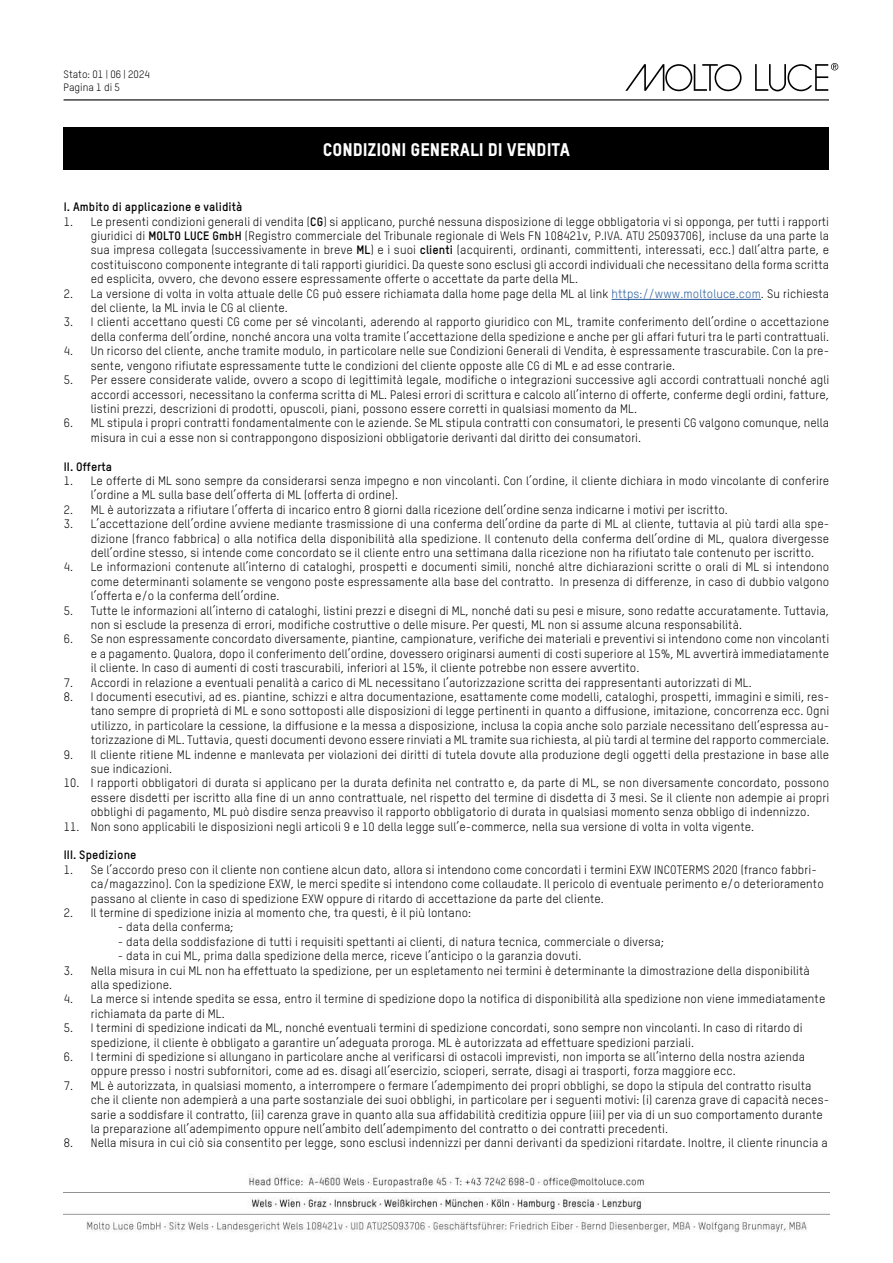
<style>
.page{position:relative;width:893px;height:1263px;background:#fff}
.page>*{position:absolute;margin:0;border:0;box-sizing:border-box;transform-origin:0 0}
.t1{font:18px "TSTARPRO Headline";color:#fff}
.t2{font:12px/14.4px "TSTARPRO";letter-spacing:.01em;color:#000}
.t3{font:700 12px "TSTARPRO";letter-spacing:.01em;color:#000}
.t4{font:10.5px/12.6px "TSTARPRO";color:#000}
.s1{font-weight:700}
.s2{color:#275b9b}
</style>
<div class="page">
<svg style="left:625px;top:64px;width:117px;height:27px"></svg>
<svg style="left:755px;top:63px;width:83px;height:28px"></svg>
<img style="left:64px;top:1174px;width:765px;height:59px">
<hr style="left:64px;top:99px;width:765px;height:1px;background:#000">
<div style="left:64px;top:128px;width:765px;height:42px;background:#000"></div>
<hr style="left:612px;top:299px;width:149px;height:1px;background:#275b9b">
<p class="t4" style="left:64px;top:68px;width:88px">Stato: 01 | 06 | 2024<br>Pagina 1 di 5</p>
<h1 class="t1" style="left:323px;top:138px;width:249px">CONDIZIONI GENERALI DI VENDITA</h1>
<p class="t3" style="left:64px;top:199px;width:180px">I. Ambito di applicazione e validità</p>
<p class="t2" style="left:91px;top:214px;width:740px;text-align:justify;text-indent:-27px">1. Le presenti condizioni generali di vendita (<span class="s1">CG</span>) si applicano, purché nessuna disposizione di legge obbligatoria vi si opponga, per tutti i rapporti giuridici di <span class="s1">MOLTO LUCE GmbH</span> (Registro commerciale del Tribunale regionale di Wels FN 108421v, P.IVA. ATU 25093706), incluse da una parte la sua impresa collegata (successivamente in breve <span class="s1">ML</span>) e i suoi <span class="s1">clienti</span> (acquirenti, ordinanti, committenti, interessati, ecc.) dall’altra parte, e costituiscono componente integrante di tali rapporti giuridici. Da queste sono esclusi gli accordi individuali che necessitano della forma scritta ed esplicita, ovvero, che devono essere espressamente offerte o accettate da parte della ML.</p>
<p class="t2" style="left:91px;top:286px;width:740px;text-indent:-27px">2. La versione di volta in volta attuale delle CG può essere richiamata dalla home page della ML al link <span class="s2">https://www.moltoluce.com</span>. Su richiesta del cliente, la ML invia le CG al cliente.</p>
<p class="t2" style="left:64px;top:315px;width:767px;text-align:right">3. I clienti accettano questi CG come per sé vincolanti, aderendo al rapporto giuridico con ML, tramite conferimento dell’ordine o accettazione della conferma dell’ordine, nonché ancora una volta tramite l’accettazione della spedizione e anche per gli affari futuri tra le parti contrattuali.</p>
<p class="t2" style="left:91px;top:344px;width:740px;text-indent:-27px">4. Un ricorso del cliente, anche tramite modulo, in particolare nelle sue Condizioni Generali di Vendita, è espressamente trascurabile. Con la pre&shy;sente, vengono rifiutate espressamente tutte le condizioni del cliente opposte alle CG di ML e ad esse contrarie.</p>
<p class="t2" style="left:91px;top:372px;width:740px;text-align:justify;text-indent:-27px">5. Per essere considerate valide, ovvero a scopo di legittimità legale, modifiche o integrazioni successive agli accordi contrattuali nonché agli accordi accessori, necessitano la conferma scritta di ML. Palesi errori di scrittura e calcolo all’interno di offerte, conferme degli ordini, fatture, listini prezzi, descrizioni di prodotti, opuscoli, piani, possono essere corretti in qualsiasi momento da ML.</p>
<p class="t2" style="left:91px;top:416px;width:740px;text-indent:-27px">6. ML stipula i propri contratti fondamentalmente con le aziende. Se ML stipula contratti con consumatori, le presenti CG valgono comunque, nella misura in cui a esse non si contrappongono disposizioni obbligatorie derivanti dal diritto dei consumatori.</p>
<p class="t3" style="left:64px;top:459px;width:50px">II. Offerta</p>
<p class="t2" style="left:91px;top:473px;width:740px;text-indent:-27px">1. Le offerte di ML sono sempre da considerarsi senza impegno e non vincolanti. Con l’ordine, il cliente dichiara in modo vincolante di conferire l’ordine a ML sulla base dell’offerta di ML (offerta di ordine).</p>
<p class="t2" style="left:64px;top:502px;width:666px">2. ML è autorizzata a rifiutare l’offerta di incarico entro 8 giorni dalla ricezione dell’ordine senza indicarne i motivi per iscritto.</p>
<p class="t2" style="left:91px;top:516px;width:740px;text-align:justify;text-indent:-27px">3. L’accettazione dell’ordine avviene mediante trasmissione di una conferma dell’ordine da parte di ML al cliente, tuttavia al più tardi alla spe&shy;dizione (franco fabbrica) o alla notifica della disponibilità alla spedizione. Il contenuto della conferma dell’ordine di ML, qualora divergesse dell’ordine stesso, si intende come concordato se il cliente entro una settimana dalla ricezione non ha rifiutato tale contenuto per iscritto.</p>
<p class="t2" style="left:91px;top:560px;width:740px;text-align:justify;text-indent:-27px">4. Le informazioni contenute all’interno di cataloghi, prospetti e documenti simili, nonché altre dichiarazioni scritte o orali di ML si intendono come determinanti solamente se vengono poste espressamente alla base del contratto. In presenza di differenze, in caso di dubbio valgono l’offerta e/o la conferma dell’ordine.</p>
<p class="t2" style="left:91px;top:603px;width:740px;text-indent:-27px">5. Tutte le informazioni all’interno di cataloghi, listini prezzi e disegni di ML, nonché dati su pesi e misure, sono redatte accuratamente. Tuttavia, non si esclude la presenza di errori, modifiche costruttive o delle misure. Per questi, ML non si assume alcuna responsabilità.</p>
<p class="t2" style="left:91px;top:632px;width:740px;text-align:justify;text-indent:-27px">6. Se non espressamente concordato diversamente, piantine, campionature, verifiche dei materiali e preventivi si intendono come non vincolanti e a pagamento. Qualora, dopo il conferimento dell’ordine, dovessero originarsi aumenti di costi superiore al 15%, ML avvertirà immediatamente il cliente. In caso di aumenti di costi trascurabili, inferiori al 15%, il cliente potrebbe non essere avvertito.</p>
<p class="t2" style="left:64px;top:675px;width:689px">7. Accordi in relazione a eventuali penalità a carico di ML necessitano l’autorizzazione scritta dei rappresentanti autorizzati di ML.</p>
<p class="t2" style="left:91px;top:689px;width:740px;text-align:justify;text-indent:-27px">8. I documenti esecutivi, ad es. piantine, schizzi e altra documentazione, esattamente come modelli, cataloghi, prospetti, immagini e simili, res&shy;tano sempre di proprietà di ML e sono sottoposti alle disposizioni di legge pertinenti in quanto a diffusione, imitazione, concorrenza ecc. Ogni utilizzo, in particolare la cessione, la diffusione e la messa a disposizione, inclusa la copia anche solo parziale necessitano dell’espressa au&shy;torizzazione di ML. Tuttavia, questi documenti devono essere rinviati a ML tramite sua richiesta, al più tardi al termine del rapporto commerciale.</p>
<p class="t2" style="left:91px;top:747px;width:740px;text-indent:-27px">9. Il cliente ritiene ML indenne e manlevata per violazioni dei diritti di tutela dovute alla produzione degli oggetti della prestazione in base alle sue indicazioni.</p>
<p class="t2" style="left:91px;top:776px;width:740px;text-align:justify;text-indent:-27px">10. I rapporti obbligatori di durata si applicano per la durata definita nel contratto e, da parte di ML, se non diversamente concordato, possono essere disdetti per iscritto alla fine di un anno contrattuale, nel rispetto del termine di disdetta di 3 mesi. Se il cliente non adempie ai propri obblighi di pagamento, ML può disdire senza preavviso il rapporto obbligatorio di durata in qualsiasi momento senza obbligo di indennizzo.</p>
<p class="t2" style="left:64px;top:819px;width:692px">11. Non sono applicabili le disposizioni negli articoli 9 e 10 della legge sull’e-commerce, nella sua versione di volta in volta vigente.</p>
<p class="t3" style="left:64px;top:847px;width:74px">III. Spedizione</p>
<p class="t2" style="left:91px;top:862px;width:734px;text-indent:-27px">1. Se l’accordo preso con il cliente non contiene alcun dato, allora si intendono come concordati i termini EXW INCOTERMS 2020 (franco fabbri&shy;ca/magazzino). Con la spedizione EXW, le merci spedite si intendono come collaudate. Il pericolo di eventuale perimento e/o deterioramento passano al cliente in caso di spedizione EXW oppure di ritardo di accettazione da parte del cliente.</p>
<p class="t2" style="left:64px;top:905px;width:409px">2. Il termine di spedizione inizia al momento che, tra questi, è il più lontano:</p>
<p class="t2" style="left:118px;top:920px;width:117px">- data della conferma;</p>
<p class="t2" style="left:118px;top:934px;width:548px">- data della soddisfazione di tutti i requisiti spettanti ai clienti, di natura tecnica, commerciale o diversa;</p>
<p class="t2" style="left:118px;top:948px;width:465px">- data in cui ML, prima dalla spedizione della merce, riceve l’anticipo o la garanzia dovuti.</p>
<p class="t2" style="left:91px;top:963px;width:720px;text-indent:-27px">3. Nella misura in cui ML non ha effettuato la spedizione, per un espletamento nei termini è determinante la dimostrazione della disponibilità alla spedizione.</p>
<p class="t2" style="left:91px;top:992px;width:736px;text-indent:-27px">4. La merce si intende spedita se essa, entro il termine di spedizione dopo la notifica di disponibilità alla spedizione non viene immediatamente richiamata da parte di ML.</p>
<p class="t2" style="left:91px;top:1020px;width:713px;text-indent:-27px">5. I termini di spedizione indicati da ML, nonché eventuali termini di spedizione concordati, sono sempre non vincolanti. In caso di ritardo di spedizione, il cliente è obbligato a garantire un’adeguata proroga. ML è autorizzata ad effettuare spedizioni parziali.</p>
<p class="t2" style="left:91px;top:1049px;width:716px;text-indent:-27px">6. I termini di spedizione si allungano in particolare anche al verificarsi di ostacoli imprevisti, non importa se all’interno della nostra azienda oppure presso i nostri subfornitori, come ad es. disagi all’esercizio, scioperi, serrate, disagi ai trasporti, forza maggiore ecc.</p>
<p class="t2" style="left:91px;top:1078px;width:740px;text-indent:-27px">7. ML è autorizzata, in qualsiasi momento, a interrompere o fermare l’adempimento dei propri obblighi, se dopo la stipula del contratto risulta che il cliente non adempierà a una parte sostanziale dei suoi obblighi, in particolare per i seguenti motivi: (i) carenza grave di capacità neces&shy;sarie a soddisfare il contratto, (ii) carenza grave in quanto alla sua affidabilità creditizia oppure (iii) per via di un suo comportamento durante la preparazione all’adempimento oppure nell’ambito dell’adempimento del contratto o dei contratti precedenti.</p>
<p class="t2" style="left:64px;top:1136px;width:765px">8. Nella misura in cui ciò sia consentito per legge, sono esclusi indennizzi per danni derivanti da spedizioni ritardate. Inoltre, il cliente rinuncia a</p>
</div>
